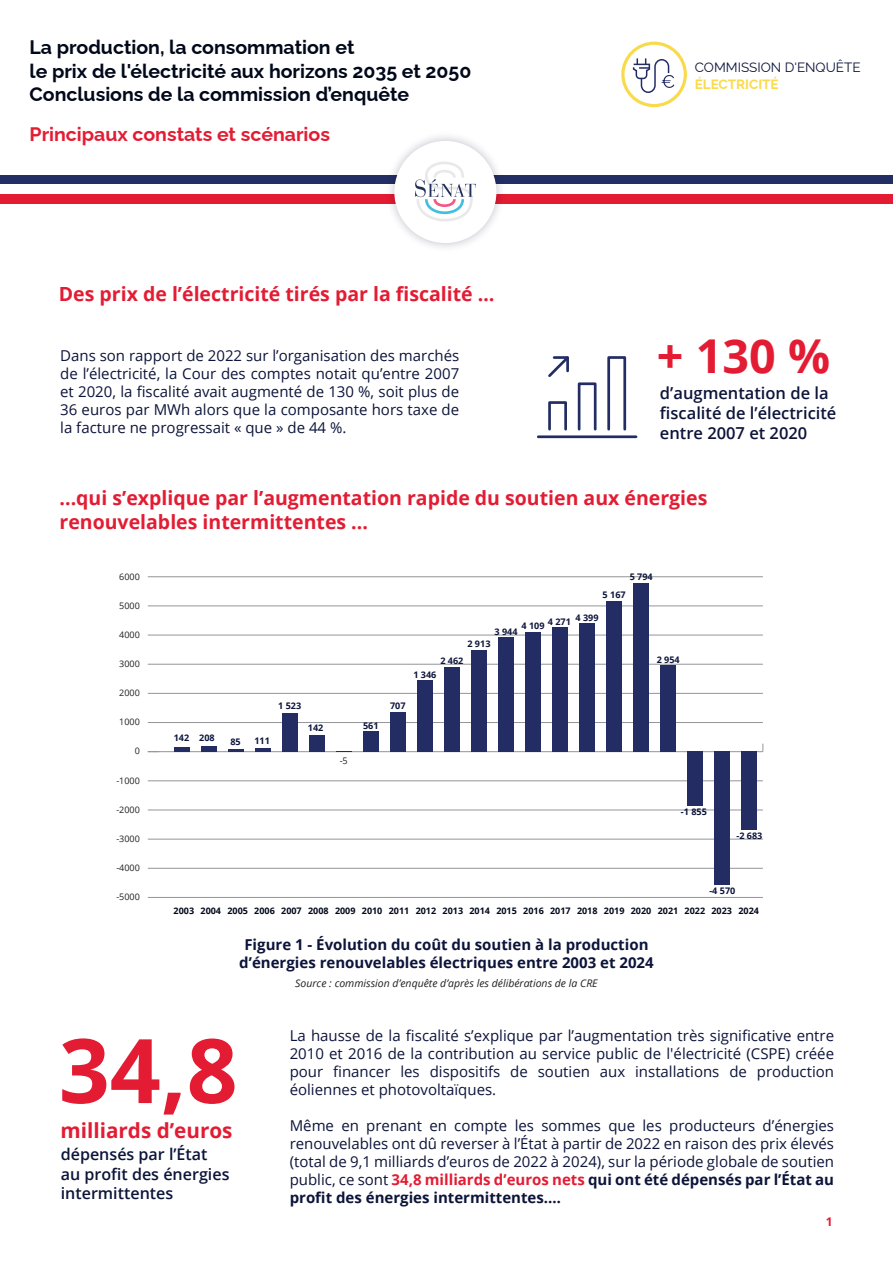
<style>
.page{position:relative;width:893px;height:1263px;background:#fff}
.page>*{position:absolute;margin:0;border:0;box-sizing:border-box;transform-origin:0 0}
.t1{font:700 89.25px "Open Sans";color:#e31c33}
.t2{font:700 46.65px "Open Sans";color:#e31c33}
.t3{font:700 20.7px "Open Sans";color:#e31c33}
.t4{font:700 19.5px/23.4px "Open Sans";color:#e31c33}
.t5{font:100 19.5px/23.4px "Raleway";color:#00081a}
.t6{font:100 19.5px "Raleway";color:#e31c33}
.t7{font:600 16.5px/19.8px "Open Sans";color:#0d143a}
.t8{font:600 16.05px/19.4px "Open Sans";color:#0d143a}
.t9{font:15px/18px "Open Sans";color:#0d143a;text-align:justify}
.t10{font:700 15px/18px "Open Sans";color:#0d143a;text-align:center}
.t11{font:100 13.5px "Raleway";color:#0d143a}
.t12{font:100 13.5px "Raleway";color:#fada4d}
.t13{font:700 12px "Open Sans";color:#e31c33}
.t14{font:italic 10.5px "Open Sans";color:#231f20}
.t15{font:700 9px "Open Sans";color:#00081a}
.t16{font:700 9px "Open Sans";color:#0d143a}
.t17{font:9px "Open Sans";color:#231f20}
.s1{font-weight:700;color:#e31c33}
.s2{font-weight:700}
</style>
<div class="page">
<div style="left:0;top:175px;width:893px;height:9px;background:#232e64"></div>
<div style="left:0;top:194px;width:893px;height:10px;background:#e31c33"></div>
<img style="left:390px;top:136px;width:111px;height:112px">
<div style="left:394px;top:141px;width:102px;height:102px;background:#fff;border-radius:50%"></div>
<svg style="left:415px;top:162px;width:61px;height:59px"></svg>
<svg style="left:621px;top:42px;width:66px;height:65px"></svg>
<div style="left:548px;top:401px;width:19px;height:30px;border:3px solid #232d64"></div>
<div style="left:578px;top:382px;width:19px;height:49px;border:3px solid #232d64"></div>
<div style="left:607px;top:356px;width:19px;height:75px;border:3px solid #232d64"></div>
<hr style="left:538px;top:435px;width:98px;height:3px;background:#232d64">
<svg style="left:548px;top:356px;width:21px;height:21px"></svg>
<hr style="left:148px;top:751px;width:615px;height:1px;background:#939598">
<hr style="left:148px;top:897px;width:615px;height:1px;background:#939598">
<hr style="left:148px;top:868px;width:615px;height:1px;background:#939598">
<hr style="left:148px;top:839px;width:615px;height:1px;background:#939598">
<hr style="left:148px;top:810px;width:615px;height:1px;background:#939598">
<hr style="left:148px;top:780px;width:615px;height:1px;background:#939598">
<hr style="left:148px;top:722px;width:615px;height:1px;background:#939598">
<hr style="left:148px;top:693px;width:615px;height:1px;background:#939598">
<hr style="left:148px;top:664px;width:615px;height:1px;background:#939598">
<hr style="left:148px;top:635px;width:615px;height:1px;background:#939598">
<hr style="left:148px;top:606px;width:615px;height:1px;background:#939598">
<hr style="left:148px;top:576px;width:615px;height:1px;background:#939598">
<div style="left:741px;top:752px;width:16px;height:78px;background:#232d64"></div>
<div style="left:714px;top:752px;width:16px;height:133px;background:#232d64"></div>
<div style="left:687px;top:752px;width:16px;height:54px;background:#232d64"></div>
<div style="left:660px;top:665px;width:16px;height:87px;background:#232d64"></div>
<div style="left:633px;top:583px;width:16px;height:169px;background:#232d64"></div>
<div style="left:606px;top:601px;width:16px;height:151px;background:#232d64"></div>
<div style="left:579px;top:623px;width:16px;height:129px;background:#232d64"></div>
<div style="left:552px;top:627px;width:16px;height:125px;background:#232d64"></div>
<div style="left:525px;top:632px;width:16px;height:120px;background:#232d64"></div>
<div style="left:498px;top:637px;width:16px;height:115px;background:#232d64"></div>
<div style="left:471px;top:650px;width:16px;height:102px;background:#232d64"></div>
<div style="left:444px;top:667px;width:16px;height:85px;background:#232d64"></div>
<div style="left:417px;top:680px;width:16px;height:72px;background:#232d64"></div>
<div style="left:390px;top:712px;width:16px;height:40px;background:#232d64"></div>
<div style="left:363px;top:731px;width:16px;height:21px;background:#232d64"></div>
<div style="left:309px;top:735px;width:16px;height:17px;background:#232d64"></div>
<svg style="left:336px;top:752px;width:16px;height:1px"></svg>
<div style="left:282px;top:713px;width:16px;height:39px;background:#232d64"></div>
<hr style="left:255px;top:748px;width:16px;height:4px;background:#232d64">
<hr style="left:228px;top:749px;width:15px;height:3px;background:#232d64">
<div style="left:201px;top:746px;width:15px;height:6px;background:#232d64"></div>
<div style="left:174px;top:747px;width:15px;height:5px;background:#232d64"></div>
<h3 class="t5" style="left:30px;top:33px;width:443px">La production, la consommation et<br>le prix de l'électricité aux horizons 2035 et 2050<br>Conclusions de la commission d’enquête</h3>
<h3 class="t6" style="left:30px;top:118px;width:302px">Principaux constats et scénarios</h3>
<h3 class="t4" style="left:59px;top:282px;width:437px">Des prix de l’électricité tirés par la fiscalité …</h3>
<p class="t9" style="left:60px;top:346px;width:401px">Dans son rapport de 2022 sur l’organisation des marchés de l’électricité, la Cour des comptes notait qu’entre 2007 et 2020, la fiscalité avait augmenté de 130 %, soit plus de 36 euros par MWh alors que la composante hors taxe de la facture ne progressait « que » de 44 %.</p>
<p class="t11" style="left:695px;top:57px;width:167px">COMMISSION D'ENQUÊTE</p>
<p class="t12" style="left:695px;top:73px;width:85px">ÉLECTRICITÉ</p>
<h2 class="t2" style="left:657px;top:323px;width:175px">+ 130 %</h2>
<p class="t7" style="left:660px;top:383px;width:178px">d’augmentation de la fiscalité de l’électricité entre 2007 et 2020</p>
<h3 class="t4" style="left:60px;top:486px;width:649px">...qui s’explique par l’augmentation rapide du soutien aux énergies renouvelables intermittentes ...</h3>
<p class="t17" style="left:119px;top:570px;width:22px">6000</p>
<p class="t17" style="left:119px;top:599px;width:22px">5000</p>
<p class="t17" style="left:119px;top:628px;width:22px">4000</p>
<p class="t17" style="left:119px;top:657px;width:22px">3000</p>
<p class="t17" style="left:119px;top:687px;width:22px">2000</p>
<p class="t17" style="left:119px;top:716px;width:22px">1000</p>
<p class="t17" style="left:135px;top:745px;width:7px">0</p>
<p class="t17" style="left:116px;top:774px;width:25px">-1000</p>
<p class="t17" style="left:116px;top:803px;width:25px">-2000</p>
<p class="t17" style="left:116px;top:832px;width:25px">-3000</p>
<p class="t17" style="left:116px;top:862px;width:25px">-4000</p>
<p class="t17" style="left:116px;top:891px;width:25px">-5000</p>
<p class="t16" style="left:630px;top:571px;width:25px">5 794</p>
<p class="t16" style="left:603px;top:589px;width:25px">5 167</p>
<p class="t16" style="left:548px;top:613px;width:52px">4 271 4 399</p>
<p class="t16" style="left:521px;top:619px;width:25px">4 109</p>
<p class="t16" style="left:494px;top:625px;width:25px">3 944</p>
<p class="t16" style="left:174px;top:732px;width:42px">142 208</p>
<p class="t16" style="left:230px;top:735px;width:12px">85</p>
<p class="t16" style="left:254px;top:734px;width:17px">111</p>
<p class="t16" style="left:278px;top:699px;width:25px">1 523</p>
<p class="t16" style="left:308px;top:721px;width:17px">142</p>
<p class="t17" style="left:340px;top:755px;width:10px">-5</p>
<p class="t16" style="left:363px;top:719px;width:17px">561</p>
<p class="t16" style="left:467px;top:637px;width:25px">2 913</p>
<p class="t16" style="left:440px;top:655px;width:25px">2 462</p>
<p class="t16" style="left:413px;top:668px;width:25px">1 346</p>
<p class="t16" style="left:390px;top:700px;width:17px">707</p>
<p class="t16" style="left:657px;top:653px;width:25px">2 954</p>
<p class="t16" style="left:681px;top:806px;width:27px">-1 855</p>
<p class="t16" style="left:736px;top:830px;width:27px">-2 683</p>
<p class="t16" style="left:709px;top:884px;width:27px">-4 570</p>
<p class="t15" style="left:174px;top:904px;width:587px">2003 2004 2005 2006 2007 2008 2009 2010 2011 2012 2013 2014 2015 2016 2017 2018 2019 2020 2021 2022 2023 2024</p>
<p class="t10" style="left:239px;top:935px;width:416px">Figure 1 - Évolution du coût du soutien à la production d’énergies renouvelables électriques entre 2003 et 2024</p>
<p class="t14" style="left:295px;top:976px;width:304px">Source : commission d’enquête d’après les délibérations de la CRE</p>
<h1 class="t1" style="left:59px;top:1008px;width:180px">34,8</h1>
<h3 class="t3" style="left:61px;top:1116px;width:174px">milliards d’euros</h3>
<p class="t8" style="left:61px;top:1144px;width:170px">dépensés par l’État au profit des énergies intermittentes</p>
<p class="t9" style="left:290px;top:1026px;width:546px">La hausse de la fiscalité s’explique par l’augmentation très significative entre 2010 et 2016 de la contribution au service public de l'électricité (CSPE) créée pour financer les dispositifs de soutien aux installations de production éoliennes et photovoltaïques.</p>
<p class="t9" style="left:290px;top:1116px;width:546px">Même en prenant en compte les sommes que les producteurs d’énergies renouvelables ont dû reverser à l’État à partir de 2022 en raison des prix élevés (total de 9,1 milliards d’euros de 2022 à 2024), sur la période globale de soutien public, ce sont <span class="s1">34,8 milliards d’euros nets</span> <span class="s2">qui ont été dépensés par l’État au profit des énergies intermittentes.…</span></p>
<p class="t13" style="left:826px;top:1213px;width:8px">1</p>
</div>
